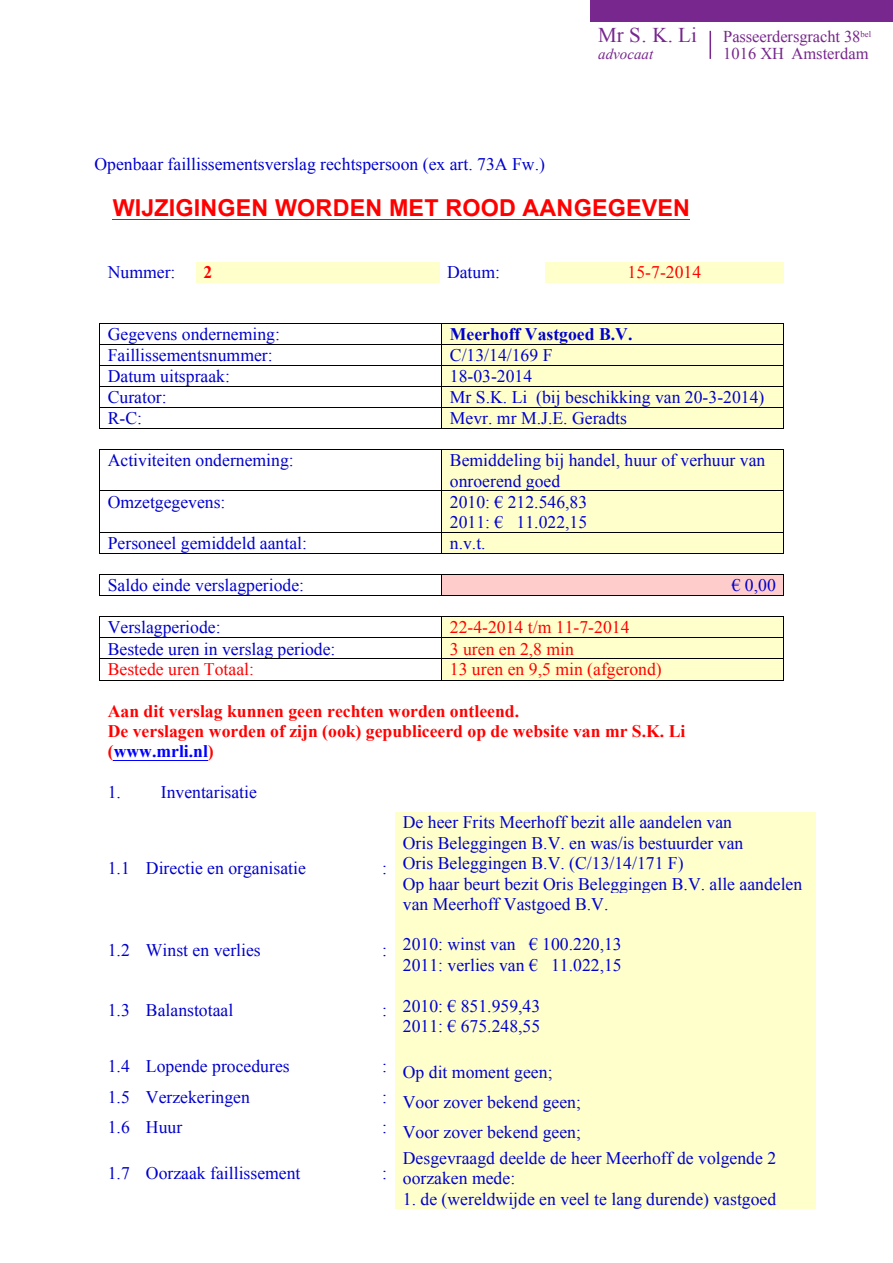
<style>
.page{position:relative;width:893px;height:1263px;background:#fff}
.page>*{position:absolute;margin:0;border:0;box-sizing:border-box;transform-origin:0 0}
.t1{font:700 23.25px "Arial";letter-spacing:.01em;color:#f00}
.t2{font:21px "Times New Roman";color:#77278d}
.t3{font:17.7px/20.2px "Times New Roman";color:#00c}
.t4{font:700 17.7px/20.2px "Times New Roman";color:#f00}
.t5{font:17.7px "Times New Roman";color:#f00}
.t6{font:700 17.7px "Times New Roman";color:#00c}
.t7{font:16.5px "Times New Roman";letter-spacing:-.005em;color:#77278d}
.t8{font:italic 15px "Times New Roman";color:#77278d}
.s1{color:#00f}
</style>
<div class="page">
<hr style="left:709px;top:31px;width:2px;height:28px;background:#77278d">
<div style="left:590px;top:0;width:303px;height:21px;background:#77278d"></div>
<hr style="left:113px;top:220px;width:577px;height:1px;background:#f00">
<div style="left:196px;top:262px;width:243px;height:20px;background:#ffc"></div>
<div style="left:545px;top:262px;width:239px;height:20px;background:#ffc"></div>
<div style="left:442px;top:324px;width:341px;height:20px;background:#ffc"></div>
<hr style="left:100px;top:323px;width:341px;height:1px;background:#000">
<hr style="left:442px;top:323px;width:341px;height:1px;background:#000">
<div style="left:442px;top:345px;width:341px;height:20px;background:#ffc"></div>
<hr style="left:100px;top:344px;width:341px;height:1px;background:#000">
<hr style="left:442px;top:344px;width:341px;height:1px;background:#000">
<div style="left:442px;top:366px;width:341px;height:20px;background:#ffc"></div>
<hr style="left:100px;top:365px;width:341px;height:1px;background:#000">
<hr style="left:442px;top:365px;width:341px;height:1px;background:#000">
<div style="left:442px;top:387px;width:341px;height:20px;background:#ffc"></div>
<hr style="left:100px;top:386px;width:341px;height:1px;background:#000">
<hr style="left:442px;top:386px;width:341px;height:1px;background:#000">
<div style="left:442px;top:408px;width:341px;height:20px;background:#ffc"></div>
<hr style="left:100px;top:407px;width:341px;height:1px;background:#000">
<hr style="left:442px;top:407px;width:341px;height:1px;background:#000">
<svg style="left:99px;top:323px;width:1px;height:106px"></svg>
<hr style="left:100px;top:428px;width:341px;height:1px;background:#000">
<svg style="left:441px;top:323px;width:1px;height:106px"></svg>
<hr style="left:442px;top:428px;width:341px;height:1px;background:#000">
<svg style="left:783px;top:323px;width:1px;height:106px"></svg>
<div style="left:442px;top:450px;width:341px;height:41px;background:#ffc"></div>
<hr style="left:100px;top:449px;width:341px;height:1px;background:#000">
<hr style="left:442px;top:449px;width:341px;height:1px;background:#000">
<hr style="left:99px;top:450px;width:1px;height:41px;background:#000">
<hr style="left:441px;top:450px;width:1px;height:41px;background:#000">
<hr style="left:783px;top:450px;width:1px;height:41px;background:#000">
<div style="left:442px;top:492px;width:341px;height:40px;background:#ffc"></div>
<hr style="left:100px;top:491px;width:341px;height:1px;background:#000">
<hr style="left:442px;top:491px;width:341px;height:1px;background:#000">
<hr style="left:99px;top:491px;width:1px;height:41px;background:#000">
<hr style="left:441px;top:491px;width:1px;height:41px;background:#000">
<hr style="left:783px;top:491px;width:1px;height:41px;background:#000">
<div style="left:442px;top:533px;width:341px;height:20px;background:#ffc"></div>
<hr style="left:100px;top:532px;width:341px;height:1px;background:#000">
<hr style="left:442px;top:532px;width:341px;height:1px;background:#000">
<svg style="left:99px;top:532px;width:1px;height:22px"></svg>
<hr style="left:100px;top:553px;width:341px;height:1px;background:#000">
<svg style="left:441px;top:532px;width:1px;height:22px"></svg>
<hr style="left:442px;top:553px;width:341px;height:1px;background:#000">
<svg style="left:783px;top:532px;width:1px;height:22px"></svg>
<div style="left:442px;top:575px;width:341px;height:20px;background:#fcc"></div>
<hr style="left:100px;top:574px;width:341px;height:1px;background:#000">
<hr style="left:442px;top:574px;width:341px;height:1px;background:#000">
<svg style="left:99px;top:574px;width:1px;height:22px"></svg>
<hr style="left:100px;top:595px;width:341px;height:1px;background:#000">
<svg style="left:441px;top:574px;width:1px;height:22px"></svg>
<hr style="left:442px;top:595px;width:341px;height:1px;background:#000">
<svg style="left:783px;top:574px;width:1px;height:22px"></svg>
<div style="left:442px;top:617px;width:341px;height:20px;background:#ffc"></div>
<hr style="left:100px;top:616px;width:341px;height:1px;background:#000">
<hr style="left:442px;top:616px;width:341px;height:1px;background:#000">
<div style="left:442px;top:638px;width:341px;height:20px;background:#ffc"></div>
<hr style="left:100px;top:637px;width:341px;height:1px;background:#000">
<hr style="left:442px;top:637px;width:341px;height:1px;background:#000">
<div style="left:442px;top:659px;width:341px;height:21px;background:#ffc"></div>
<hr style="left:100px;top:658px;width:341px;height:1px;background:#000">
<hr style="left:442px;top:658px;width:341px;height:1px;background:#000">
<svg style="left:99px;top:616px;width:1px;height:65px"></svg>
<hr style="left:100px;top:680px;width:341px;height:1px;background:#000">
<svg style="left:441px;top:616px;width:1px;height:65px"></svg>
<hr style="left:442px;top:680px;width:341px;height:1px;background:#000">
<svg style="left:783px;top:616px;width:1px;height:65px"></svg>
<hr style="left:114px;top:760px;width:94px;height:1px;background:#00f">
<div style="left:395px;top:812px;width:420px;height:122px;background:#ffc"></div>
<div style="left:395px;top:934px;width:420px;height:41px;background:#ffc"></div>
<div style="left:395px;top:975px;width:420px;height:81px;background:#ffc"></div>
<div style="left:395px;top:1056px;width:420px;height:31px;background:#ffc"></div>
<div style="left:395px;top:1087px;width:420px;height:30px;background:#ffc"></div>
<div style="left:395px;top:1117px;width:420px;height:30px;background:#ffc"></div>
<div style="left:395px;top:1147px;width:420px;height:62px;background:#ffc"></div>
<p class="t2" style="left:598px;top:21px;width:100px">Mr S. K. Li</p>
<p class="t7" style="left:723px;top:25px;width:149px">Passeerdersgracht 38<sup>bel</sup></p>
<p class="t8" style="left:598px;top:44px;width:56px">advocaat</p>
<p class="t7" style="left:723px;top:42px;width:147px">1016 XH Amsterdam</p>
<p class="t3" style="left:95px;top:154px;width:452px">Openbaar faillissementsverslag rechtspersoon (ex art. 73A Fw.)</p>
<p class="t1" style="left:113px;top:193px;width:579px">WIJZIGINGEN WORDEN MET ROOD AANGEGEVEN</p>
<p class="t3" style="left:108px;top:262px;width:69px">Nummer:</p>
<p class="t4" style="left:204px;top:262px;width:10px">2</p>
<p class="t3" style="left:447px;top:262px;width:55px">Datum:</p>
<p class="t5" style="left:628px;top:260px;width:75px">15-7-2014</p>
<p class="t3" style="left:108px;top:324px;width:174px">Gegevens onderneming:</p>
<p class="t6" style="left:450px;top:322px;width:184px">Meerhoff Vastgoed B.V.</p>
<p class="t3" style="left:108px;top:345px;width:166px">Faillissementsnummer:</p>
<p class="t3" style="left:450px;top:345px;width:104px">C/13/14/169 F</p>
<p class="t3" style="left:108px;top:366px;width:124px">Datum uitspraak:</p>
<p class="t3" style="left:450px;top:366px;width:84px">18-03-2014</p>
<p class="t3" style="left:108px;top:387px;width:60px">Curator:</p>
<p class="t3" style="left:450px;top:387px;width:316px">Mr S.K. Li (bij beschikking van 20-3-2014)</p>
<p class="t3" style="left:108px;top:408px;width:36px">R-C:</p>
<p class="t3" style="left:450px;top:408px;width:179px">Mevr. mr M.J.E. Geradts</p>
<p class="t3" style="left:108px;top:450px;width:187px">Activiteiten onderneming:</p>
<p class="t3" style="left:450px;top:450px;width:317px">Bemiddeling bij handel, huur of verhuur van onroerend goed</p>
<p class="t3" style="left:108px;top:492px;width:119px">Omzetgegevens:</p>
<p class="t3" style="left:450px;top:492px;width:139px">2010: € 212.546,83<br>2011: € 11.022,15</p>
<p class="t3" style="left:108px;top:533px;width:201px">Personeel gemiddeld aantal:</p>
<p class="t3" style="left:450px;top:533px;width:37px">n.v.t.</p>
<p class="t3" style="left:108px;top:575px;width:198px">Saldo einde verslagperiode:</p>
<p class="t3" style="left:732px;top:575px;width:46px">€ 0,00</p>
<p class="t3" style="left:108px;top:617px;width:114px">Verslagperiode:</p>
<p class="t5" style="left:450px;top:616px;width:181px">22-4-2014 t/m 11-7-2014</p>
<p class="t3" style="left:108px;top:638px;width:229px">Bestede uren in verslag periode:</p>
<p class="t5" style="left:450px;top:637px;width:126px">3 uren en 2,8 min</p>
<p class="t5" style="left:108px;top:658px;width:148px">Bestede uren Totaal:</p>
<p class="t5" style="left:450px;top:658px;width:213px">13 uren en 9,5 min (afgerond)</p>
<p class="t4" style="left:108px;top:700px;width:579px">Aan dit verslag kunnen geen rechten worden ontleend.<br>De verslagen worden of zijn (ook) gepubliceerd op de website van mr S.K. Li (<span class="s1">www.mrli.nl</span>)</p>
<p class="t3" style="left:108px;top:782px;width:151px">1. Inventarisatie</p>
<p class="t3" style="left:108px;top:858px;width:200px">1.1 Directie en organisatie</p>
<p class="t3" style="left:382px;top:858px;width:6px">:</p>
<p class="t3" style="left:403px;top:812px;width:401px">De heer Frits Meerhoff bezit alle aandelen van<br>Oris Beleggingen B.V. en was/is bestuurder van<br>Oris Beleggingen B.V. (C/13/14/171 F)<br>Op haar beurt bezit Oris Beleggingen B.V. alle aandelen van Meerhoff Vastgoed B.V.</p>
<p class="t3" style="left:108px;top:939px;width:154px">1.2 Winst en verlies</p>
<p class="t3" style="left:382px;top:934px;width:241px;text-align:right">: 2010: winst van € 100.220,13<br>2011: verlies van € 11.022,15</p>
<p class="t3" style="left:108px;top:1000px;width:127px">1.3 Balanstotaal</p>
<p class="t3" style="left:382px;top:995px;width:160px;text-align:right">: 2010: € 851.959,43<br>2011: € 675.248,55</p>
<p class="t3" style="left:108px;top:1056px;width:183px">1.4 Lopende procedures</p>
<p class="t3" style="left:382px;top:1061px;width:172px">: Op dit moment geen;</p>
<p class="t3" style="left:108px;top:1087px;width:144px">1.5 Verzekeringen</p>
<p class="t3" style="left:382px;top:1092px;width:200px">: Voor zover bekend geen;</p>
<p class="t3" style="left:108px;top:1117px;width:76px">1.6 Huur</p>
<p class="t3" style="left:382px;top:1122px;width:200px">: Voor zover bekend geen;</p>
<p class="t3" style="left:108px;top:1163px;width:194px">1.7 Oorzaak faillissement</p>
<p class="t3" style="left:382px;top:1163px;width:6px">:</p>
<p class="t3" style="left:403px;top:1147px;width:375px">Desgevraagd deelde de heer Meerhoff de volgende 2 oorzaken mede:</p>
<p class="t3" style="left:403px;top:1188px;width:375px">1. de (wereldwijde en veel te lang durende) vastgoed</p>
</div>
